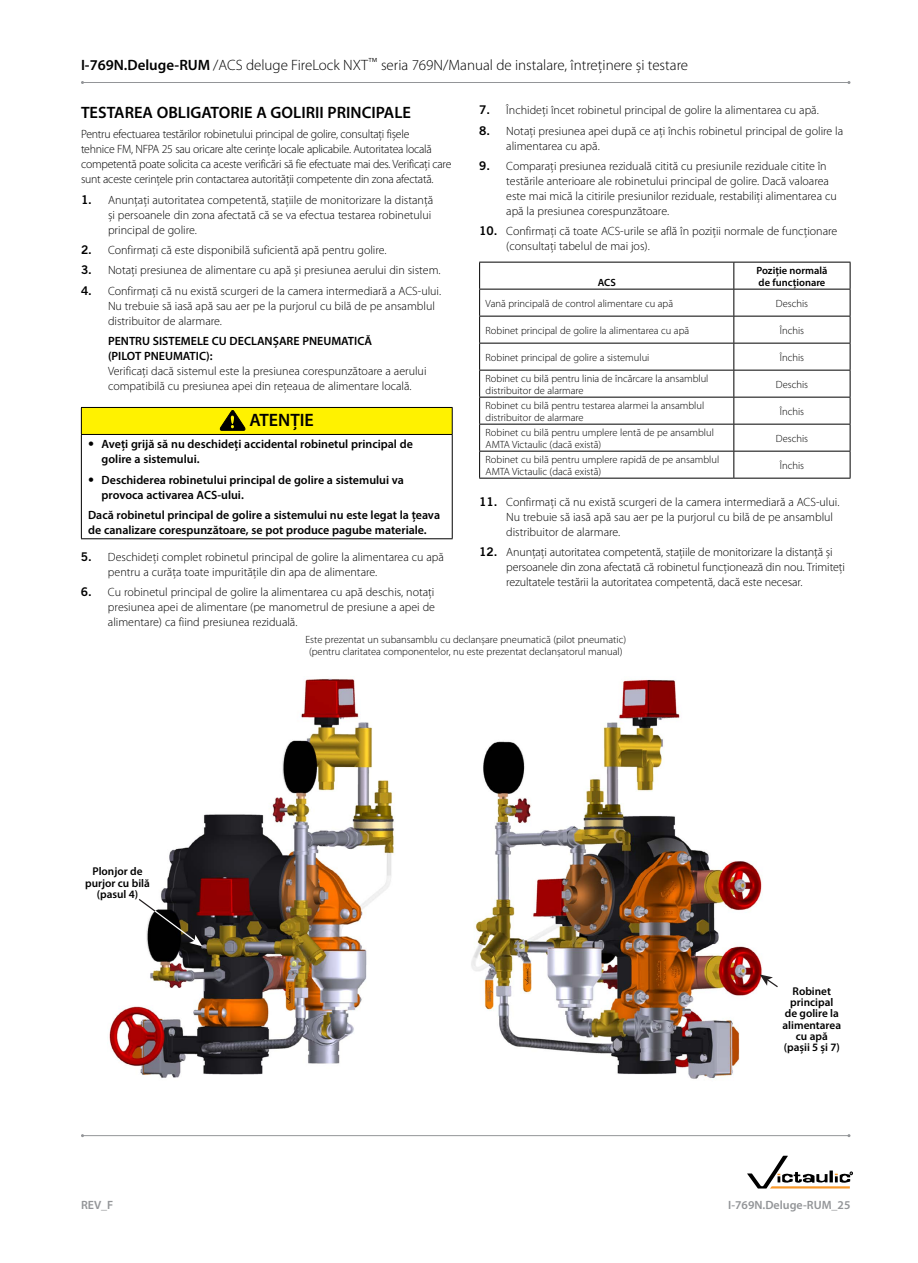
<style>
.page{position:relative;width:918px;height:1263px;background:#fff}
.page>*{position:absolute;margin:0;border:0;box-sizing:border-box;transform-origin:0 0}
.t1{font:600 18px "Myriad Pro";color:#000}
.t2{font:600 16.5px "Myriad Pro";color:#000}
.t3{font:300 15px "Myriad Pro";color:#000}
.t4{font:300 12px/15px "Myriad Pro";color:#000}
.t5{font:600 12px/15px "Myriad Pro";color:#000}
.t6{font:300 12px/15px "Myriad Pro";letter-spacing:-.02em;color:#000}
.t7{font:600 12px "Myriad Pro";color:#939598}
.t8{font:600 11.25px/11.2px "Myriad Pro";color:#000;text-align:center}
.t9{font:300 10.5px/12px "Myriad Pro";color:#000}
.t10{font:600 10.5px/12px "Myriad Pro";color:#000}
.s1{font-weight:600}
.s2{font-family:"Trade Gothic LT Std Bd 2";font-weight:400}
</style>
<div class="page">
<hr style="left:82px;top:82px;width:767px;height:1px;background:#939598">
<img style="left:471px;top:680px;width:291px;height:399px">
<img style="left:109px;top:678px;width:285px;height:400px">
<svg style="left:760px;top:974px;width:18px;height:14px"></svg>
<svg style="left:137px;top:897px;width:65px;height:49px"></svg>
<div style="left:81px;top:407px;width:371px;height:27px;background:#fff200"></div>
<hr style="left:81px;top:407px;width:372px;height:1px;background:#000">
<svg style="left:81px;top:408px;width:1px;height:26px"></svg>
<svg style="left:452px;top:408px;width:1px;height:26px"></svg>
<hr style="left:81px;top:434px;width:372px;height:1px;background:#000">
<hr style="left:81px;top:435px;width:1px;height:103px;background:#000">
<hr style="left:452px;top:435px;width:1px;height:103px;background:#000">
<hr style="left:81px;top:538px;width:372px;height:1px;background:#000">
<svg style="left:220px;top:410px;width:25px;height:20px"></svg>
<hr style="left:479px;top:262px;width:255px;height:1px;background:#000">
<hr style="left:734px;top:262px;width:117px;height:1px;background:#000">
<hr style="left:479px;top:289px;width:255px;height:1px;background:#000">
<hr style="left:734px;top:289px;width:117px;height:1px;background:#000">
<hr style="left:479px;top:316px;width:255px;height:1px;background:#000">
<hr style="left:734px;top:316px;width:117px;height:1px;background:#000">
<hr style="left:479px;top:343px;width:255px;height:1px;background:#000">
<hr style="left:734px;top:343px;width:117px;height:1px;background:#000">
<hr style="left:479px;top:370px;width:255px;height:1px;background:#000">
<hr style="left:734px;top:370px;width:117px;height:1px;background:#000">
<hr style="left:479px;top:397px;width:255px;height:1px;background:#000">
<hr style="left:734px;top:397px;width:117px;height:1px;background:#000">
<hr style="left:479px;top:424px;width:255px;height:1px;background:#000">
<hr style="left:734px;top:424px;width:117px;height:1px;background:#000">
<hr style="left:479px;top:451px;width:255px;height:1px;background:#000">
<svg style="left:479px;top:262px;width:1px;height:216px"></svg>
<hr style="left:734px;top:451px;width:117px;height:1px;background:#000">
<svg style="left:733px;top:262px;width:1px;height:216px"></svg>
<svg style="left:850px;top:262px;width:1px;height:216px"></svg>
<hr style="left:479px;top:478px;width:255px;height:1px;background:#000">
<hr style="left:734px;top:478px;width:117px;height:1px;background:#000">
<svg style="left:747px;top:1156px;width:106px;height:32px"></svg>
<hr style="left:83px;top:1135px;width:766px;height:1px;background:#939598">
<p class="t3" style="left:81px;top:57px;width:609px"><span class="s1">I-769N.Deluge-RUM</span> /ACS deluge FireLock NXT<sup>™</sup> seria 769N/Manual de instalare, întreținere și testare</p>
<h2 class="t2" style="left:81px;top:102px;width:331px">TESTAREA OBLIGATORIE A GOLIRII PRINCIPALE</h2>
<p class="t6" style="left:81px;top:127px;width:372px">Pentru efectuarea testărilor robinetului principal de golire, consultați fișele<br>tehnice FM, NFPA 25 sau oricare alte cerințe locale aplicabile. Autoritatea locală competentă poate solicita ca aceste verificări să fie efectuate mai des. Verificați care sunt aceste cerințele prin contactarea autorității competente din zona afectată.</p>
<p class="t4" style="left:108px;top:192px;width:327px;text-indent:-27px"><span class="s2">1.</span> Anunțați autoritatea competentă, stațiile de monitorizare la distanță și persoanele din zona afectată că se va efectua testarea robinetului principal de golire.</p>
<p class="t4" style="left:81px;top:243px;width:307px"><span class="s2">2.</span> Confirmați că este disponibilă suficientă apă pentru golire.</p>
<p class="t4" style="left:81px;top:263px;width:361px"><span class="s2">3.</span> Notați presiunea de alimentare cu apă și presiunea aerului din sistem.</p>
<p class="t4" style="left:108px;top:284px;width:335px;text-indent:-27px"><span class="s2">4.</span> Confirmați că nu există scurgeri de la camera intermediară a ACS-ului.<br>Nu trebuie să iasă apă sau aer pe la purjorul cu bilă de pe ansamblul distribuitor de alarmare.</p>
<p class="t5" style="left:108px;top:333px;width:266px">PENTRU SISTEMELE CU DECLANȘARE PNEUMATICĂ (PILOT PNEUMATIC):</p>
<p class="t4" style="left:108px;top:364px;width:320px">Verificați dacă sistemul este la presiunea corespunzătoare a aerului compatibilă cu presiunea apei din rețeaua de alimentare locală.</p>
<h1 class="t1" style="left:249px;top:408px;width:66px">ATENȚIE</h1>
<p class="t5" style="left:102px;top:436px;width:313px;text-indent:-14px"><span class="s2">•</span> Aveți grijă să nu deschideți accidental robinetul principal de golire a sistemului.</p>
<p class="t5" style="left:102px;top:472px;width:304px;text-indent:-14px"><span class="s2">•</span> Deschiderea robinetului principal de golire a sistemului va provoca activarea ACS-ului.</p>
<p class="t5" style="left:88px;top:507px;width:353px">Dacă robinetul principal de golire a sistemului nu este legat la țeava de canalizare corespunzătoare, se pot produce pagube materiale.</p>
<p class="t4" style="left:108px;top:550px;width:337px;text-indent:-27px"><span class="s2">5.</span> Deschideți complet robinetul principal de golire la alimentarea cu apă pentru a curăța toate impuritățile din apa de alimentare.</p>
<p class="t4" style="left:108px;top:585px;width:329px;text-align:justify;text-indent:-27px"><span class="s2">6.</span> Cu robinetul principal de golire la alimentarea cu apă deschis, notați presiunea apei de alimentare (pe manometrul de presiune a apei de alimentare) ca fiind presiunea reziduală.</p>
<p class="t4" style="left:479px;top:103px;width:341px"><span class="s2">7.</span> Închideți încet robinetul principal de golire la alimentarea cu apă.</p>
<p class="t4" style="left:506px;top:123px;width:339px;text-indent:-27px"><span class="s2">8.</span> Notați presiunea apei după ce ați închis robinetul principal de golire la alimentarea cu apă.</p>
<p class="t4" style="left:506px;top:159px;width:332px;text-indent:-27px"><span class="s2">9.</span> Comparați presiunea reziduală citită cu presiunile reziduale citite în testările anterioare ale robinetului principal de golire. Dacă valoarea este mai mică la citirile presiunilor reziduale, restabiliți alimentarea cu apă la presiunea corespunzătoare.</p>
<p class="t4" style="left:506px;top:224px;width:333px;text-indent:-27px"><span class="s2">10.</span> Confirmați că toate ACS-urile se află în poziții normale de funcționare (consultați tabelul de mai jos).</p>
<p class="t10" style="left:598px;top:276px;width:20px">ACS</p>
<p class="t10" style="left:757px;top:264px;width:72px">Poziție normală de funcționare</p>
<p class="t9" style="left:486px;top:297px;width:189px">Vană principală de control alimentare cu apă</p>
<p class="t9" style="left:776px;top:297px;width:34px">Deschis</p>
<p class="t9" style="left:486px;top:324px;width:205px">Robinet principal de golire la alimentarea cu apă</p>
<p class="t9" style="left:780px;top:324px;width:26px">Închis</p>
<p class="t9" style="left:486px;top:351px;width:165px">Robinet principal de golire a sistemului</p>
<p class="t9" style="left:780px;top:351px;width:26px">Închis</p>
<p class="t9" style="left:486px;top:372px;width:224px">Robinet cu bilă pentru linia de încărcare la ansamblul distribuitor de alarmare</p>
<p class="t9" style="left:776px;top:378px;width:34px">Deschis</p>
<p class="t9" style="left:486px;top:399px;width:220px">Robinet cu bilă pentru testarea alarmei la ansamblul distribuitor de alarmare</p>
<p class="t9" style="left:780px;top:405px;width:26px">Închis</p>
<p class="t9" style="left:486px;top:426px;width:230px">Robinet cu bilă pentru umplere lentă de pe ansamblul<br>AMTA Victaulic (dacă există)</p>
<p class="t9" style="left:776px;top:432px;width:34px">Deschis</p>
<p class="t9" style="left:486px;top:453px;width:235px">Robinet cu bilă pentru umplere rapidă de pe ansamblul<br>AMTA Victaulic (dacă există)</p>
<p class="t9" style="left:780px;top:459px;width:26px">Închis</p>
<p class="t4" style="left:506px;top:494px;width:335px;text-indent:-27px"><span class="s2">11.</span> Confirmați că nu există scurgeri de la camera intermediară a ACS-ului.<br>Nu trebuie să iasă apă sau aer pe la purjorul cu bilă de pe ansamblul distribuitor de alarmare.</p>
<p class="t4" style="left:506px;top:545px;width:340px;text-indent:-27px"><span class="s2">12.</span> Anunțați autoritatea competentă, stațiile de monitorizare la distanță și persoanele din zona afectată că robinetul funcționează din nou. Trimiteți rezultatele testării la autoritatea competentă, dacă este necesar.</p>
<p class="t8" style="left:85px;top:866px;width:66px">Plonjor de purjor cu bilă (pasul 4)</p>
<p class="t9" style="left:305px;top:633px;width:322px;text-align:center">Este prezentat un subansamblu cu declanșare pneumatică (pilot pneumatic) (pentru claritatea componentelor, nu este prezentat declanșatorul manual)</p>
<p class="t8" style="left:783px;top:985px;width:60px">Robinet principal<br>de golire la alimentarea cu apă (pașii 5 și 7)</p>
<p class="t7" style="left:81px;top:1197px;width:34px">REV_F</p>
<p class="t7" style="left:728px;top:1197px;width:124px">I-769N.Deluge-RUM_25</p>
</div>
